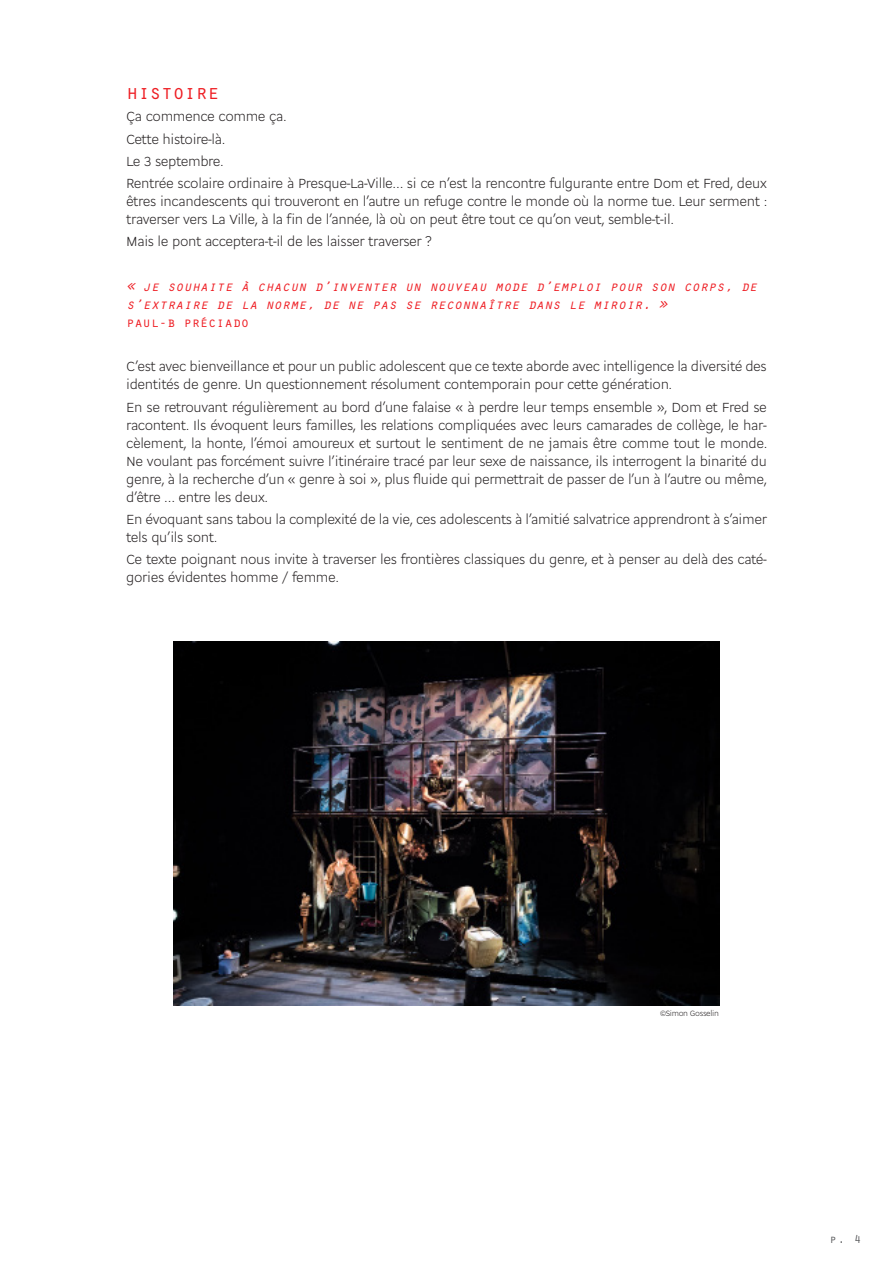
<style>
.page{position:relative;width:893px;height:1263px;background:#fff}
.page>*{position:absolute;margin:0;border:0;box-sizing:border-box;transform-origin:0 0}
.TDM{font:21px "Orator Std";letter-spacing:-.05em;color:#ee1d23}
.t1{font:300 14.25px/18px "Cogito";letter-spacing:-.025em;color:#231f20}
.t2{font:italic 14.25px/18px "Orator Std";color:#ee1d23}
.t3{font:12px "Orator Std";color:#57585a}
.legende{font:300 8.25px "Cogito";letter-spacing:-.04em;color:#231f20}
.s1{font-style:normal}
</style>
<div class="page">
<img style="left:173px;top:641px;width:547px;height:365px">
<p class="TDM" style="left:126px;top:77px;width:95px">histoire</p>
<p class="t1" style="left:126px;top:108px;width:162px">Ça commence comme ça.</p>
<p class="t1" style="left:126px;top:130px;width:101px">Cette histoire-là.</p>
<p class="t1" style="left:126px;top:152px;width:99px">Le 3 septembre.</p>
<p class="t1" style="left:126px;top:175px;width:643px;text-align:justify">Rentrée scolaire ordinaire à Presque-La-Ville… si ce n’est la rencontre fulgurante entre Dom et Fred, deux êtres incandescents qui trouveront en l’autre un refuge contre le monde où la norme tue. Leur serment : traverser vers La Ville, à la fin de l’année, là où on peut être tout ce qu’on veut, semble-t-il.</p>
<p class="t1" style="left:126px;top:233px;width:307px">Mais le pont acceptera-t-il de les laisser traverser ?</p>
<p class="t2" style="left:126px;top:276px;width:637px">« je souhaite à chacun d’inventer un nouveau mode d’emploi pour son corps, de s’extraire de la norme, de ne pas se reconnaître dans le miroir. »<br><span class="s1">paul-b préciado</span></p>
<p class="t1" style="left:126px;top:358px;width:642px">C’est avec bienveillance et pour un public adolescent que ce texte aborde avec intelligence la diversité des identités de genre. Un questionnement résolument contemporain pour cette génération.</p>
<p class="t1" style="left:126px;top:398px;width:643px;text-align:justify">En se retrouvant régulièrement au bord d’une falaise « à perdre leur temps ensemble », Dom et Fred se racontent. Ils évoquent leurs familles, les relations compliquées avec leurs camarades de collège, le har&shy;cèlement, la honte, l’émoi amoureux et surtout le sentiment de ne jamais être comme tout le monde.<br>Ne voulant pas forcément suivre l’itinéraire tracé par leur sexe de naissance, ils interrogent la binarité du genre, à la recherche d’un « genre à soi », plus fluide qui permettrait de passer de l’un à l’autre ou même, d’être … entre les deux.</p>
<p class="t1" style="left:126px;top:510px;width:642px">En évoquant sans tabou la complexité de la vie, ces adolescents à l’amitié salvatrice apprendront à s’aimer tels qu’ils sont.</p>
<p class="t1" style="left:126px;top:551px;width:642px">Ce texte poignant nous invite à traverser les frontières classiques du genre, et à penser au delà des caté&shy;gories évidentes homme / femme.</p>
<p class="legende" style="left:660px;top:1009px;width:60px">©Simon Gosselin</p>
<p class="t3" style="left:830px;top:1231px;width:33px">p. 4</p>
</div>
